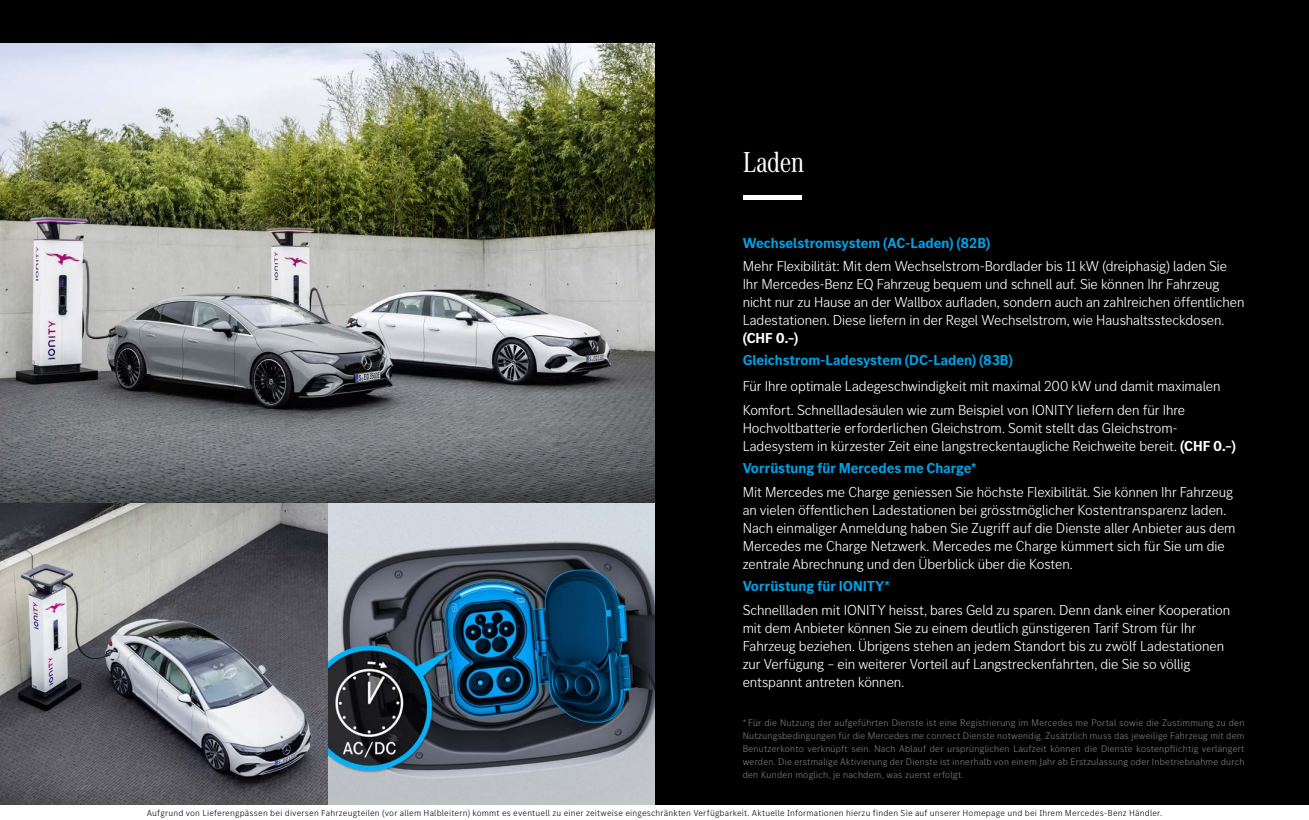
<style>
.page{position:relative;width:1309px;height:820px;background:#fff}
.page>*{position:absolute;margin:0;border:0;box-sizing:border-box;transform-origin:0 0}
.t1{font:30px "MB Corpo A Title Cond";letter-spacing:-.015em;color:#fff}
.t2{font:300 15px/18px "MB Corpo S Title";letter-spacing:-.005em;color:#fff}
.t3{font:700 15px "MB Corpo S Title";color:#00a1e5}
.t4{font:700 15px "MB Corpo S Title";color:#fff}
.t5{font:300 10px/13px "MB Corpo S Title";letter-spacing:.03em;color:#808080;text-align:justify}
.t6{font:300 9px "MB Corpo S Text";letter-spacing:.02em;color:#000}
.s1{font-weight:700}
</style>
<div class="page">
<div style="left:0;top:43px;width:1309px;height:777px;background:#000"></div>
<img style="left:0;top:43px;width:654px;height:762px">
<hr style="left:743px;top:195px;width:58px;height:4px;background:#fff">
<div style="left:0;top:0;width:1309px;height:43px;background:#000"></div>
<div style="left:0;top:805px;width:1309px;height:15px;background:#fff"></div>
<h1 class="t1" style="left:743px;top:142px;width:63px">Laden</h1>
<p class="t3" style="left:743px;top:233px;width:249px">Wechselstromsystem (AC-Laden) (82B)</p>
<p class="t2" style="left:743px;top:256px;width:503px">Mehr Flexibilität: Mit dem Wechselstrom-Bordlader bis 11 kW (dreiphasig) laden Sie Ihr Mercedes-Benz EQ Fahrzeug bequem und schnell auf. Sie können Ihr Fahrzeug nicht nur zu Hause an der Wallbox aufladen, sondern auch an zahlreichen öffentlichen Ladestationen. Diese liefern in der Regel Wechselstrom, wie Haushaltssteckdosen.</p>
<p class="t4" style="left:743px;top:328px;width:57px">(CHF 0.–)</p>
<p class="t3" style="left:743px;top:350px;width:272px">Gleichstrom-Ladesystem (DC-Laden) (83B)</p>
<p class="t2" style="left:743px;top:373px;width:479px;line-height:24px">Für Ihre optimale Ladegeschwindigkeit mit maximal 200 kW und damit maximalen<br>Komfort. Schnellladesäulen wie zum Beispiel von IONITY liefern den für Ihre</p>
<p class="t2" style="left:743px;top:418px;width:495px">Hochvoltbatterie erforderlichen Gleichstrom. Somit stellt das Gleichstrom-<br>Ladesystem in kürzester Zeit eine langstreckentaugliche Reichweite bereit. <span class="s1">(CHF 0.–)</span></p>
<p class="t3" style="left:743px;top:458px;width:235px">Vorrüstung für Mercedes me Charge*</p>
<p class="t2" style="left:743px;top:482px;width:494px">Mit Mercedes me Charge geniessen Sie höchste Flexibilität. Sie können Ihr Fahrzeug an vielen öffentlichen Ladestationen bei grösstmöglicher Kostentransparenz laden.<br>Nach einmaliger Anmeldung haben Sie Zugriff auf die Dienste aller Anbieter aus dem Mercedes me Charge Netzwerk. Mercedes me Charge kümmert sich für Sie um die zentrale Abrechnung und den Überblick über die Kosten.</p>
<p class="t3" style="left:743px;top:576px;width:149px">Vorrüstung für IONITY*</p>
<p class="t2" style="left:743px;top:600px;width:489px">Schnellladen mit IONITY heisst, bares Geld zu sparen. Denn dank einer Kooperation mit dem Anbieter können Sie zu einem deutlich günstigeren Tarif Strom für Ihr Fahrzeug beziehen. Übrigens stehen an jedem Standort bis zu zwölf Ladestationen zur Verfügung – ein weiterer Vorteil auf Langstreckenfahrten, die Sie so völlig entspannt antreten können.</p>
<p class="t5" style="left:743px;top:716px;width:503px">* Für die Nutzung der aufgeführten Dienste ist eine Registrierung im Mercedes me Portal sowie die Zustimmung zu den Nutzungsbedingungen für die Mercedes me connect Dienste notwendig. Zusätzlich muss das jeweilige Fahrzeug mit dem Benutzerkonto verknüpft sein. Nach Ablauf der ursprünglichen Laufzeit können die Dienste kostenpflichtig verlängert werden. Die erstmalige Aktivierung der Dienste ist innerhalb von einem Jahr ab Erstzulassung oder Inbetriebnahme durch den Kunden möglich, je nachdem, was zuerst erfolgt.</p>
<p class="t6" style="left:147px;top:807px;width:1017px">Aufgrund von Lieferengpässen bei diversen Fahrzeugteilen (vor allem Halbleitern) kommt es eventuell zu einer zeitweise eingeschränkten Verfügbarkeit. Aktuelle Informationen hierzu finden Sie auf unserer Homepage und bei Ihrem Mercedes-Benz Händler.</p>
</div>
